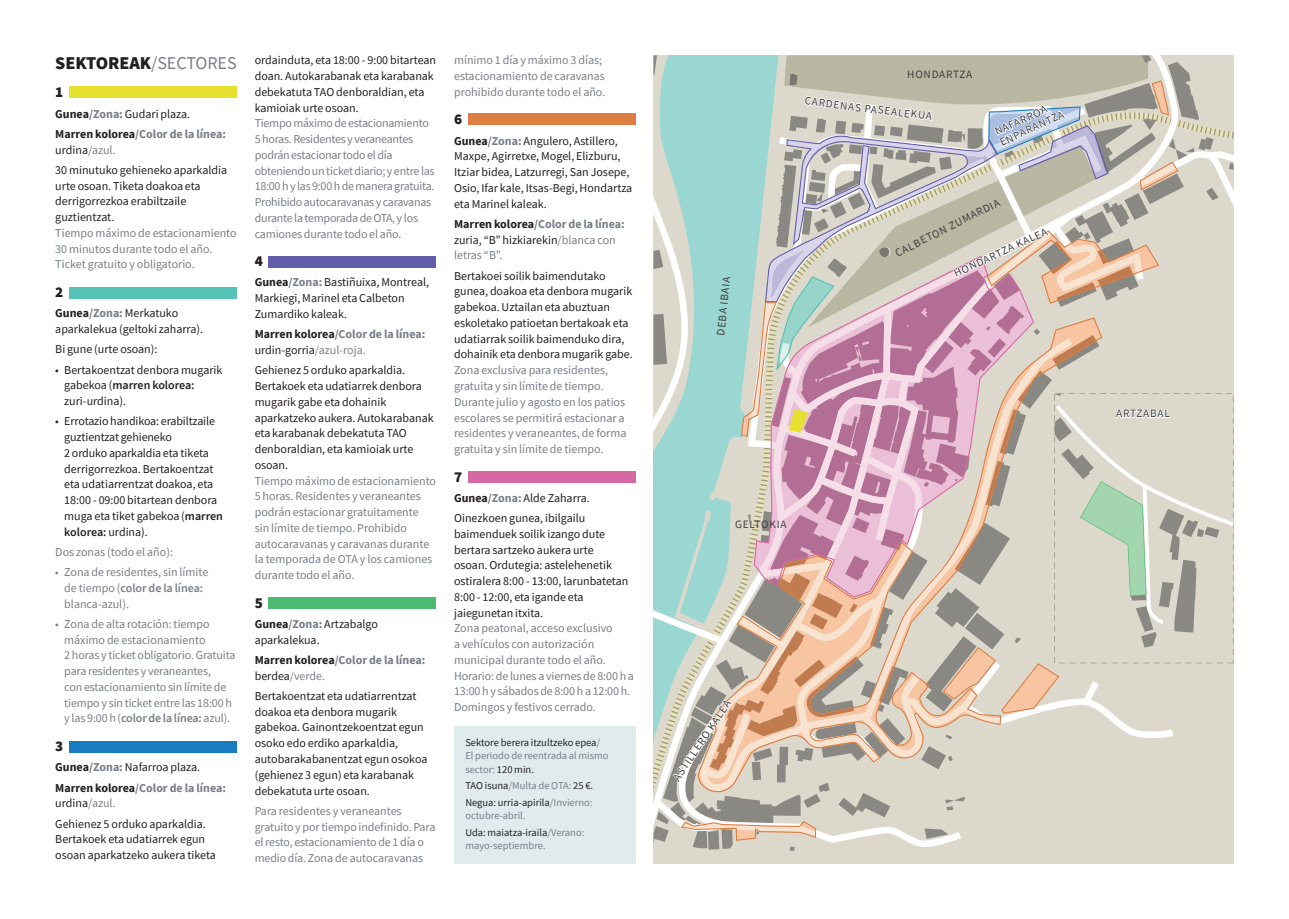
<style>
.page{position:relative;width:1289px;height:919px;background:#fff}
.page>*{position:absolute;margin:0;border:0;box-sizing:border-box;transform-origin:0 0}
.Contenido_Sectores{font:900 18px "Source Sans Pro";color:#231f20}
.Titulares_sectores_2{font:900 15px "Source Sans Pro";color:#231f20}
.Contenido_Sectores-2{font:12px/15.8px "Source Sans Pro";color:#231f20}
.Contenido_Sectores-3{font:12px/15.8px "Source Sans Pro";letter-spacing:-.01em;color:#787f88}
.Contenido_Sectores-4{font:700 12px/15.8px "Source Sans Pro";color:#787f88}
.Tabla_titulo_interio{font:11.25px/12px "Source Sans Pro";letter-spacing:.07em;color:#3e3e3f}
.Contenido_Sectores-5{font:10.5px/13.5px "Source Sans Pro";color:#787f88}
.Contenido_Sectores-6{font:10.5px "Source Sans Pro";color:#231f20}
.s1{font-weight:400;color:#787f88}
.s2{font-weight:700}
.s3{font-weight:700;color:#787f88}
.s4{color:#231f20}
.s5{font-weight:400;color:#231f20}
.s6{font-weight:400}
.s7{color:#787f88}
.s8{font-weight:600}
</style>
<div class="page">
<div style="left:454px;top:725px;width:181px;height:138px;background:#e0ebed"></div>
<div style="left:69px;top:86px;width:168px;height:12px;background:#e6e031"></div>
<div style="left:69px;top:287px;width:168px;height:11px;background:#55c2b5"></div>
<div style="left:69px;top:740px;width:168px;height:12px;background:#187dc0"></div>
<div style="left:268px;top:256px;width:168px;height:11px;background:#635ca8"></div>
<div style="left:268px;top:597px;width:168px;height:11px;background:#4ebb73"></div>
<div style="left:467px;top:471px;width:168px;height:11px;background:#d668a3"></div>
<div style="left:467px;top:114px;width:168px;height:11px;background:#dc7d42"></div>
<svg style="left:653px;top:55px;width:580px;height:795px;background:#ccc7be"></svg>
<p class="Contenido_Sectores" style="left:55px;top:50px;width:183px">SEKTOREAK<span class="s1">/SECTORES</span></p>
<p class="Titulares_sectores_2" style="left:55px;top:82px;width:10px">1</p>
<p class="Contenido_Sectores-2" style="left:55px;top:106px;width:136px"><span class="s2">Gunea</span><span class="s3">/Zona:</span> Gudari plaza.</p>
<p class="Contenido_Sectores-4" style="left:55px;top:126px;width:172px"><span class="s4">Marren kolorea</span>/Color de la línea: <span class="s5">urdina</span><span class="s6">/azul.</span></p>
<p class="Contenido_Sectores-2" style="left:55px;top:162px;width:183px">30 minutuko gehieneko aparkaldia urte osoan. Tiketa doakoa eta derrigorrezkoa erabiltzaile guztientzat.<br><span class="s7">Tiempo máximo de estacionamiento<br>30 minutos durante todo el año.<br>Ticket gratuito y obligatorio.</span></p>
<p class="Titulares_sectores_2" style="left:55px;top:281px;width:10px">2</p>
<p class="Contenido_Sectores-2" style="left:55px;top:305px;width:149px"><span class="s2">Gunea</span><span class="s3">/Zona:</span> Merkatuko aparkalekua (geltoki zaharra).</p>
<p class="Contenido_Sectores-2" style="left:55px;top:341px;width:104px">Bi gune (urte osoan):</p>
<p class="Contenido_Sectores-2" style="left:64px;top:361px;width:160px;text-indent:-9px">• Bertakoentzat denbora mugarik gabekoa (<span class="s8">marren kolorea: </span>zuri‑urdina).</p>
<p class="Contenido_Sectores-2" style="left:64px;top:413px;width:160px;text-indent:-9px">• Errotazio handikoa: erabiltzaile guztientzat gehieneko<br>2 orduko aparkaldia eta tiketa derrigorrezkoa. Bertakoentzat eta udatiarrentzat doakoa, eta<br>18:00 ‑ 09:00 bitartean denbora muga eta tiket gabekoa (<span class="s8">marren kolorea:</span> urdina).</p>
<p class="Contenido_Sectores-3" style="left:55px;top:544px;width:119px">Dos zonas (todo el año):</p>
<p class="Contenido_Sectores-3" style="left:64px;top:564px;width:145px;text-indent:-9px">• Zona de residentes, sin límite de tiempo (<span class="s8">color de la línea: </span>blanca‑azul).</p>
<p class="Contenido_Sectores-3" style="left:64px;top:616px;width:173px;text-indent:-9px">• Zona de alta rotación: tiempo máximo de estacionamiento<br>2 horas y ticket obligatorio. Gratuita para residentes y veraneantes,<br>con estacionamiento sin límite de tiempo y sin ticket entre las 18:00 h y las 9:00 h (<span class="s8">color de la línea:</span> azul).</p>
<p class="Titulares_sectores_2" style="left:55px;top:735px;width:10px">3</p>
<p class="Contenido_Sectores-2" style="left:55px;top:759px;width:146px"><span class="s2">Gunea</span><span class="s3">/Zona:</span> Nafarroa plaza.</p>
<p class="Contenido_Sectores-4" style="left:55px;top:779px;width:172px"><span class="s4">Marren kolorea</span>/Color de la línea: <span class="s5">urdina</span><span class="s6">/azul.</span></p>
<p class="Contenido_Sectores-2" style="left:55px;top:815px;width:162px">Gehienez 5 orduko aparkaldia.<br>Bertakoek eta udatiarrek egun osoan aparkatzeko aukera tiketa</p>
<p class="Contenido_Sectores-3" style="left:255px;top:52px;width:183px"><span class="s4">ordainduta, eta 18:00 ‑ 9:00 bitartean doan. Autokarabanak eta karabanak debekatuta TAO denboraldian, eta kamioiak urte osoan.<br></span>Tiempo máximo de estacionamiento 5horas. Residentes y veraneantes podrán estacionar todo el día obteniendo un ticket diario; y entre las 18:00h y las 9:00h de manera gratuita.<br>Prohibido autocaravanas y caravanas durante la temporada de OTA, y los camiones durante todo el año.</p>
<p class="Titulares_sectores_2" style="left:255px;top:251px;width:10px">4</p>
<p class="Contenido_Sectores-2" style="left:255px;top:274px;width:176px"><span class="s2">Gunea</span><span class="s3">/Zona:</span> Bastiñuixa, Montreal,<br>Markiegi, Marinel eta Calbeton<br>Zumardiko kaleak.</p>
<p class="Contenido_Sectores-4" style="left:255px;top:326px;width:172px"><span class="s4">Marren kolorea</span>/Color de la línea: <span class="s5">urdin‑gorria</span><span class="s6">/azul‑roja.</span></p>
<p class="Contenido_Sectores-3" style="left:255px;top:362px;width:183px"><span class="s4">Gehienez 5 orduko aparkaldia.<br>Bertakoek eta udatiarrek denbora mugarik gabe eta dohainik aparkatzeko aukera. Autokarabanak eta karabanak debekatuta TAO denboraldian, eta kamioiak urte osoan.<br></span>Tiempo máximo de estacionamiento<br>5 horas. Residentes y veraneantes podrán estacionar gratuitamente sin límite de tiempo. Prohibido autocaravanas y caravanas durante la temporada de OTA y los camiones durante todo el año.</p>
<p class="Titulares_sectores_2" style="left:255px;top:592px;width:10px">5</p>
<p class="Contenido_Sectores-2" style="left:255px;top:616px;width:125px"><span class="s2">Gunea</span><span class="s3">/Zona:</span> Artzabalgo aparkalekua.</p>
<p class="Contenido_Sectores-4" style="left:255px;top:651px;width:172px"><span class="s4">Marren kolorea</span>/Color de la línea: <span class="s5">berdea</span><span class="s6">/verde.</span></p>
<p class="Contenido_Sectores-2" style="left:255px;top:688px;width:174px">Bertakoentzat eta udatiarrentzat doakoa eta denbora mugarik gabekoa. Gainontzekoentzat egun osoko edo erdiko aparkaldia, autobarakabanentzat egun osokoa (gehienez 3 egun) eta karabanak debekatuta urte osoan.</p>
<p class="Contenido_Sectores-3" style="left:255px;top:802px;width:182px">Para residentes y veraneantes gratuito y por tiempo indefinido. Para el resto, estacionamiento de 1 día o medio día. Zona de autocaravanas</p>
<p class="Contenido_Sectores-3" style="left:454px;top:52px;width:153px">mínimo 1 día y máximo 3 días; estacionamiento de caravanas prohibido durante todo el año.</p>
<p class="Titulares_sectores_2" style="left:454px;top:109px;width:10px">6</p>
<p class="Contenido_Sectores-2" style="left:454px;top:133px;width:180px"><span class="s2">Gunea</span><span class="s3">/Zona:</span> Angulero, Astillero, Maxpe, Agirretxe, Mogel, Elizburu, Itziar bidea, Latzurregi, San Josepe, Osio, Ifar kale, Itsas-Begi, Hondartza eta Marinel kaleak.</p>
<p class="Contenido_Sectores-2" style="left:454px;top:216px;width:172px"><span class="s2">Marren kolorea</span><span class="s3">/Color de la línea: </span>zuria, “B” hizkiarekin<span class="s7">/blanca con letras “B”.</span></p>
<p class="Contenido_Sectores-2" style="left:454px;top:268px;width:180px">Bertakoei soilik baimendutako gunea, doakoa eta denbora mugarik gabekoa. Uztailan eta abuztuan eskoletako patioetan bertakoak eta udatiarrak soilik baimenduko dira, dohainik eta denbora mugarik gabe.<br><span class="s7">Zona exclusiva para residentes, gratuita y sin límite de tiempo.<br>Durante julio y agosto en los patios escolares se permitirá estacionar a residentes y veraneantes, de forma gratuita y sin límite de tiempo.</span></p>
<p class="Titulares_sectores_2" style="left:454px;top:466px;width:10px">7</p>
<p class="Contenido_Sectores-2" style="left:454px;top:490px;width:137px"><span class="s2">Gunea</span><span class="s3">/Zona:</span> Alde Zaharra.</p>
<p class="Contenido_Sectores-2" style="left:454px;top:510px;width:181px">Oinezkoen gunea, ibilgailu baimenduek soilik izango dute bertara sartzeko aukera urte<br>osoan. Ordutegia: astelehenetik ostiralera 8:00 ‑ 13:00, larunbatetan<br>8:00 ‑ 12:00, eta igande eta jaiegunetan itxita.<br><span class="s7">Zona peatonal, acceso exclusivo<br>a vehículos con autorización municipal durante todo el año.<br>Horario: de lunes a viernes de 8:00 h a<br>13:00 h y sábados de 8:00 h a 12:00 h.<br>Domingos y festivos cerrado.</span></p>
<p class="Contenido_Sectores-5" style="left:465px;top:735px;width:145px"><span class="s4">Sektore berera itzultzeko epea</span>/<br>El periodo de reentrada al mismo sector: <span class="s4">120 min.</span></p>
<p class="Contenido_Sectores-6" style="left:465px;top:779px;width:129px">TAO isuna<span class="s7">/Multa de OTA:</span> 25 €.</p>
<p class="Contenido_Sectores-5" style="left:465px;top:795px;width:129px"><span class="s4">Negua: urria-apirila</span>/Invierno: octubre‑abril.</p>
<p class="Contenido_Sectores-5" style="left:465px;top:825px;width:120px"><span class="s4">Uda: maiatza-iraila</span>/Verano: mayo‑septiembre.</p>
<p class="Tabla_titulo_interio" style="left:714px;top:335px;width:61px;rotate:-84deg">DEBA IBAIA</p>
<p class="Tabla_titulo_interio" style="left:907px;top:68px;width:67px">HONDARTZA</p>
<p class="Tabla_titulo_interio" style="left:805px;top:95px;width:130px;rotate:7deg">CARDENAS PASEALEKUA</p>
<p class="Tabla_titulo_interio" style="left:992px;top:127px;width:71px;rotate:-25deg">NAFARROA<br>ENPARANTZA</p>
<p class="Tabla_titulo_interio" style="left:893px;top:248px;width:117px;rotate:-27deg">CALBETON ZUMARDIA</p>
<p class="Tabla_titulo_interio" style="left:952px;top:268px;width:103px;rotate:-25deg">HONDARTZA KALEA</p>
<p class="Tabla_titulo_interio" style="left:735px;top:518px;width:53px">GELTOKIA</p>
<p class="Tabla_titulo_interio" style="left:670px;top:776px;width:96px;rotate:-56deg">ASTILLERO KALEA</p>
<p class="Tabla_titulo_interio" style="left:1116px;top:407px;width:55px">ARTZABAL</p>
</div>
